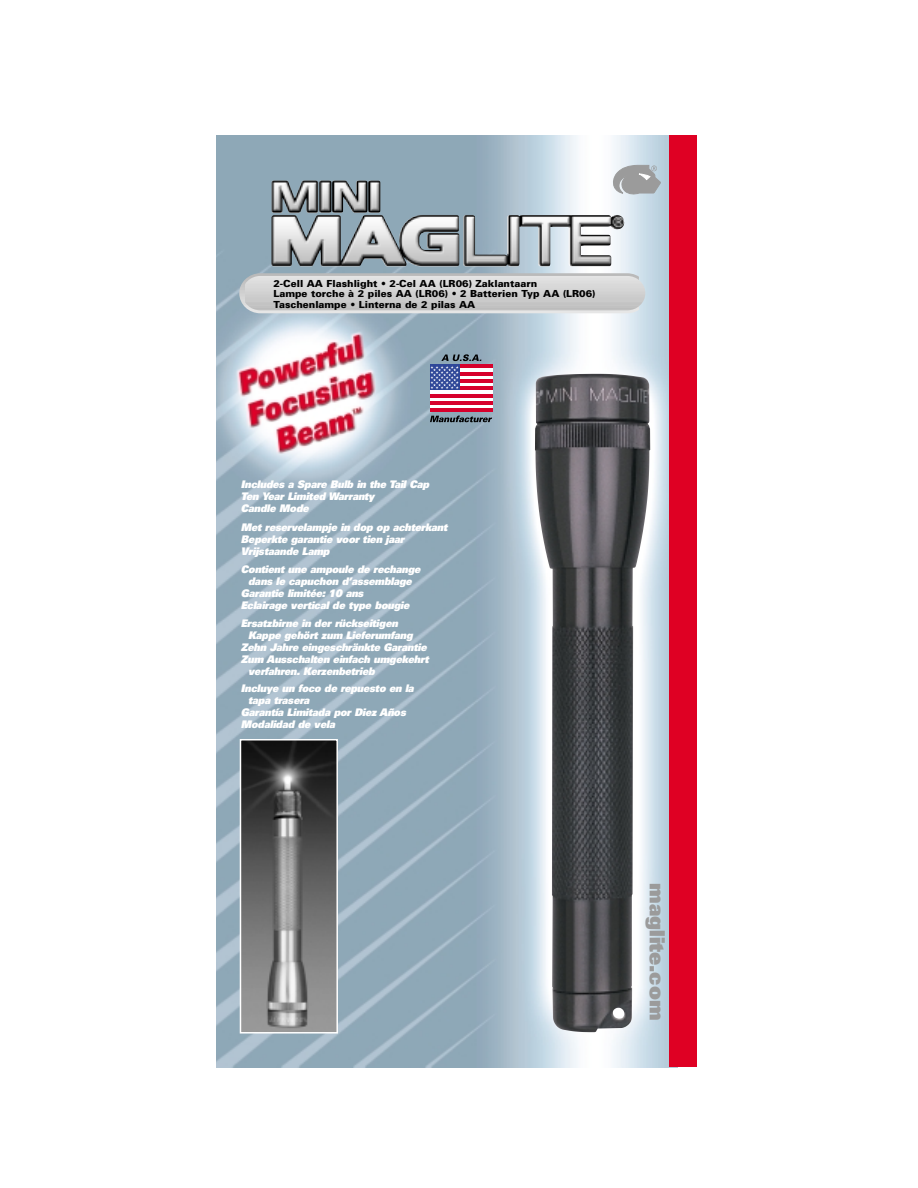
<style>
.page{position:relative;width:918px;height:1188px;background:#fff}
.page>*{position:absolute;margin:0;border:0;box-sizing:border-box;transform-origin:0 0}
.t1{font:900 21px "Univers";color:#9b9b9b}
.t2{font:italic 900 10.5px/12px "Univers";letter-spacing:-.02em;color:#fff;scale:.95 1}
.t3{font:900 9.75px/10.5px "Univers";color:#000}
</style>
<div class="page">
<img style="left:216px;top:135px;width:453px;height:932px">
<div style="left:669px;top:135px;width:28px;height:932px;background:#df0023"></div>
<svg style="left:612px;top:165px;width:49px;height:30px"></svg>
<img style="left:243px;top:742px;width:92px;height:289px">
<div style="left:240px;top:739px;width:98px;height:295px;border:2px solid #fff"></div>
<img style="left:271px;top:180px;width:356px;height:87px">
<img style="left:239px;top:273px;width:400px;height:40px">
<img style="left:245px;top:276px;width:400px;height:34px">
<div style="left:430px;top:365px;width:62px;height:47px;background:#fff"></div>
<hr style="left:430px;top:379px;width:62px;height:4px;background:#d7002c">
<hr style="left:430px;top:372px;width:62px;height:4px;background:#d7002c">
<hr style="left:430px;top:365px;width:62px;height:3px;background:#d7002c">
<hr style="left:430px;top:387px;width:62px;height:3px;background:#d7002c">
<hr style="left:430px;top:408px;width:62px;height:4px;background:#d7002c">
<hr style="left:430px;top:401px;width:62px;height:4px;background:#d7002c">
<hr style="left:430px;top:394px;width:62px;height:3px;background:#d7002c">
<div style="left:430px;top:365px;width:29px;height:25px;background:#2f4798"></div>
<svg style="left:430px;top:354px;width:51px;height:35px"></svg>
<svg style="left:430px;top:416px;width:62px;height:6px"></svg>
<img style="left:535px;top:374px;width:115px;height:658px">
<p class="t3" style="left:273px;top:279px;width:324px">2-Cell AA Flashlight • 2-Cel AA (LR06) Zaklantaarn<br>Lampe torche à 2 piles AA (LR06) • 2 Batterien Typ AA (LR06)<br>Taschenlampe • Linterna de 2 pilas AA</p>
<p class="t2" style="left:241px;top:479px;width:200px">Includes a Spare Bulb in the Tail Cap<br>Ten Year Limited Warranty<br>Candle Mode</p>
<p class="t2" style="left:241px;top:522px;width:219px">Met reservelampje in dop op achterkant<br>Beperkte garantie voor tien jaar<br>Vrijstaande Lamp</p>
<p class="t2" style="left:241px;top:564px;width:190px">Contient une ampoule de rechange</p>
<p class="t2" style="left:248px;top:576px;width:174px">dans le capuchon d’assemblage</p>
<p class="t2" style="left:241px;top:588px;width:131px">Garantie limitée: 10 ans</p>
<p class="t2" style="left:241px;top:600px;width:179px">Eclairage vertical de type bougie</p>
<p class="t2" style="left:241px;top:618px;width:167px">Ersatzbirne in der rückseitigen</p>
<p class="t2" style="left:248px;top:630px;width:175px">Kappe gehört zum Lieferumfang</p>
<p class="t2" style="left:241px;top:642px;width:197px">Zehn Jahre eingeschränkte Garantie</p>
<p class="t2" style="left:241px;top:654px;width:199px">Zum Ausschalten einfach umgekehrt</p>
<p class="t2" style="left:248px;top:666px;width:135px">verfahren. Kerzenbetrieb</p>
<p class="t2" style="left:241px;top:683px;width:184px">Incluye un foco de repuesto en la</p>
<p class="t2" style="left:248px;top:695px;width:66px">tapa trasera</p>
<p class="t2" style="left:241px;top:707px;width:175px">Garantía Limitada por Diez Años</p>
<p class="t2" style="left:241px;top:719px;width:100px">Modalidad de vela</p>
<h1 class="t1" style="left:665px;top:883px;width:138px;rotate:90deg">maglite.com</h1>
</div>
